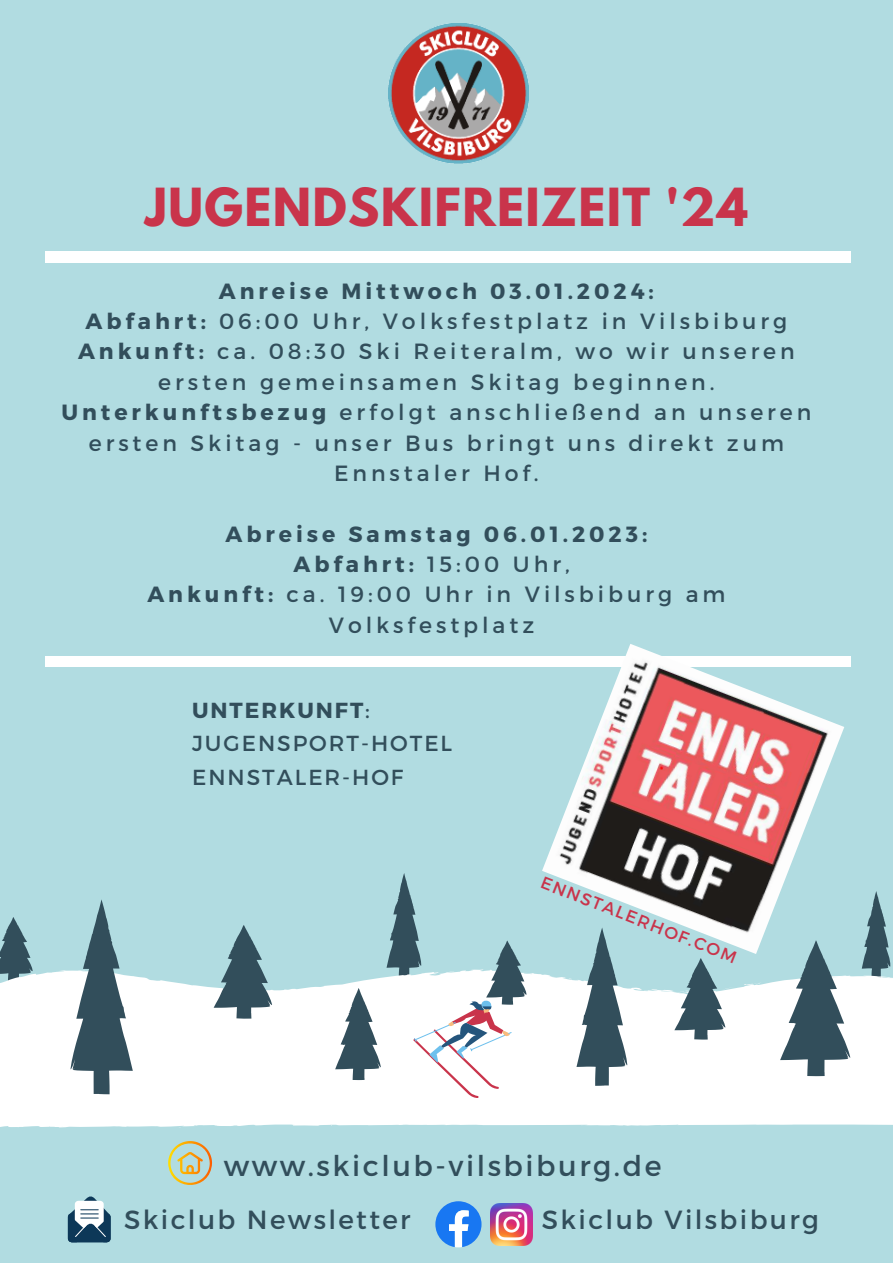
<style>
.page{position:relative;width:893px;height:1263px;background:#b1dce1}
.page>*{position:absolute;margin:0;border:0;box-sizing:border-box;transform-origin:0 0}
.t1{font:700 46.5px "League Spartan";letter-spacing:.03em;color:#c9344b}
.t2{font:28.5px "Montserrat";letter-spacing:.09em;color:#324e5b}
.t3{font:26.25px "Montserrat";letter-spacing:.09em;color:#324e5b}
.t4{font:21.98px/30.4px "Montserrat";letter-spacing:.18em;color:#324e5b;text-align:center}
.t5{font:700 21.98px "Montserrat";letter-spacing:.18em;color:#324e5b}
.t6{font:21.75px "Montserrat";letter-spacing:.09em;color:#324e5b}
.t7{font:700 21.75px "Montserrat";letter-spacing:.09em;color:#324e5b}
.t8{font:17.02px "Montserrat";color:#c9344b}
.s1{font-weight:700}
.s2{font-weight:400}
</style>
<div class="page">
<svg style="left:0;top:917px;width:31px;height:47px"></svg>
<svg style="left:862px;top:891px;width:29px;height:73px"></svg>
<svg style="left:0;top:969px;width:893px;height:158px;background:#f8fbfc"></svg>
<svg style="left:214px;top:925px;width:62px;height:94px"></svg>
<svg style="left:780px;top:954px;width:75px;height:122px;background:#8b9fa7"></svg>
<svg style="left:674px;top:958px;width:61px;height:81px"></svg>
<svg style="left:567px;top:954px;width:63px;height:132px;background:#93a7ae"></svg>
<svg style="left:67px;top:899px;width:66px;height:195px"></svg>
<img style="left:388px;top:24px;width:140px;height:140px">
<svg style="left:335px;top:873px;width:194px;height:225px"></svg>
<img style="left:490px;top:1203px;width:43px;height:42px">
<svg style="left:435px;top:1201px;width:46px;height:46px"></svg>
<svg style="left:68px;top:1196px;width:43px;height:46px"></svg>
<svg style="left:168px;top:1141px;width:44px;height:44px"></svg>
<div style="left:45px;top:252px;width:805px;height:10px;background:#fff"></div>
<div style="left:45px;top:656px;width:805px;height:11px;background:#fff"></div>
<img style="left:542px;top:644px;width:302px;height:310px">
<p class="t1" style="left:145px;top:184px;width:604px">JUGENDSKIFREIZEIT '24</p>
<p class="t5" style="left:219px;top:277px;width:436px">Anreise Mittwoch 03.01.2024:</p>
<p class="t4" style="left:85px;top:305px;width:703px"><span class="s1">Abfahrt:</span> 06:00 Uhr, Volksfestplatz in Vilsbiburg</p>
<p class="t4" style="left:78px;top:335px;width:718px"><span class="s1">Ankunft:</span> ca. 08:30 Ski Reiteralm, wo wir unseren ersten gemeinsamen Skitag beginnen.</p>
<p class="t4" style="left:61px;top:396px;width:751px"><span class="s1">Unterkunftsbezug</span> erfolgt anschließend an unseren ersten Skitag - unser Bus bringt uns direkt zum<br>Ennstaler Hof.</p>
<p class="t5" style="left:225px;top:520px;width:423px">Abreise Samstag 06.01.2023:</p>
<p class="t4" style="left:293px;top:548px;width:278px"><span class="s1">Abfahrt:</span> 15:00 Uhr,</p>
<p class="t4" style="left:147px;top:578px;width:579px"><span class="s1">Ankunft:</span> ca. 19:00 Uhr in Vilsbiburg am<br>Volksfestplatz</p>
<p class="t7" style="left:192px;top:696px;width:179px">UNTERKUNFT<span class="s2">:</span></p>
<p class="t6" style="left:192px;top:729px;width:261px">JUGENSPORT-HOTEL</p>
<p class="t6" style="left:192px;top:763px;width:213px">ENNSTALER-HOF</p>
<p class="t8" style="left:546px;top:870px;width:210px;rotate:22deg">ENNSTALERHOF.COM</p>
<p class="t2" style="left:224px;top:1147px;width:439px">www.skiclub-vilsbiburg.de</p>
<p class="t3" style="left:124px;top:1202px;width:288px">Skiclub Newsletter</p>
<p class="t3" style="left:542px;top:1202px;width:278px">Skiclub Vilsbiburg</p>
</div>
